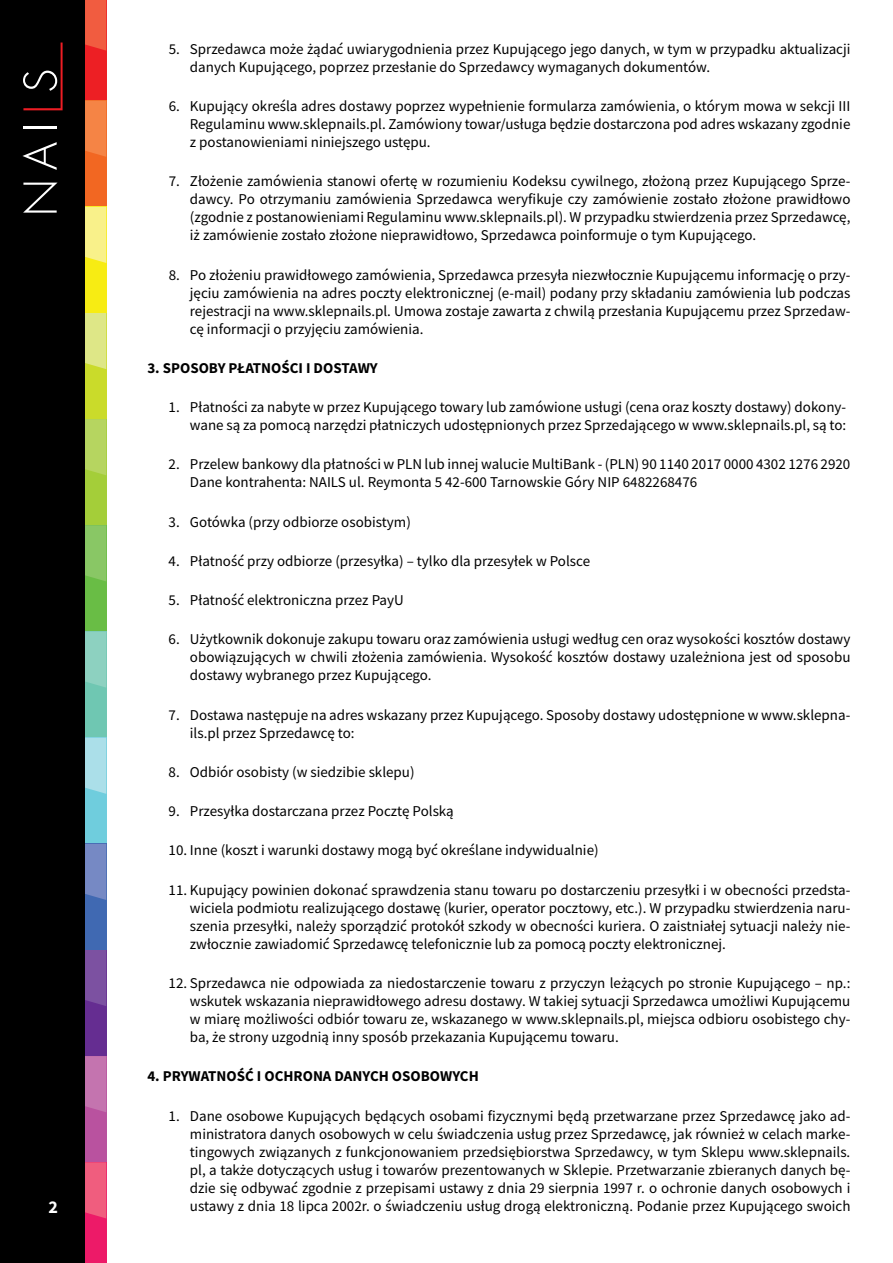
<style>
.page{position:relative;width:893px;height:1263px;background:#fff}
.page>*{position:absolute;margin:0;border:0;box-sizing:border-box;transform-origin:0 0}
.t1{font:700 18px "Source Sans Pro";color:#fff}
.t2{font:15px/18px "Source Sans Pro";color:#000;text-align:justify}
.t3{font:700 15px "Source Sans Pro";color:#000}
</style>
<div class="page">
<div style="left:0;top:0;width:85px;height:1263px;background:#000"></div>
<svg style="left:23px;top:183px;width:34px;height:30px"></svg>
<svg style="left:22px;top:142px;width:35px;height:28px"></svg>
<hr style="left:23px;top:126px;width:34px;height:2px;background:#fff">
<svg style="left:23px;top:43px;width:40px;height:67px"></svg>
<div style="left:85px;top:0;width:21px;height:101px;background:#ed1f24"></div>
<div style="left:85px;top:101px;width:21px;height:106px;background:#f26722"></div>
<div style="left:85px;top:207px;width:21px;height:106px;background:#f7ec13"></div>
<div style="left:85px;top:313px;width:21px;height:106px;background:#cadb2a"></div>
<div style="left:85px;top:419px;width:21px;height:106px;background:#a4ce39"></div>
<div style="left:85px;top:525px;width:21px;height:106px;background:#69bd45"></div>
<div style="left:85px;top:631px;width:21px;height:107px;background:#6fc7b2"></div>
<div style="left:85px;top:738px;width:21px;height:106px;background:#6fcddd"></div>
<div style="left:85px;top:844px;width:21px;height:106px;background:#4069b2"></div>
<div style="left:85px;top:950px;width:21px;height:106px;background:#652d91"></div>
<div style="left:85px;top:1056px;width:21px;height:106px;background:#b9529f"></div>
<div style="left:85px;top:1162px;width:21px;height:101px;background:#ed1a68"></div>
<svg style="left:85px;top:0;width:21px;height:51px"></svg>
<svg style="left:85px;top:101px;width:21px;height:56px"></svg>
<svg style="left:85px;top:207px;width:21px;height:56px"></svg>
<svg style="left:85px;top:313px;width:21px;height:56px"></svg>
<svg style="left:85px;top:419px;width:21px;height:56px"></svg>
<svg style="left:85px;top:525px;width:21px;height:56px"></svg>
<svg style="left:85px;top:631px;width:21px;height:57px"></svg>
<svg style="left:85px;top:738px;width:21px;height:56px"></svg>
<svg style="left:85px;top:844px;width:21px;height:56px"></svg>
<svg style="left:85px;top:950px;width:21px;height:56px"></svg>
<svg style="left:85px;top:1056px;width:21px;height:56px"></svg>
<svg style="left:85px;top:1162px;width:21px;height:56px"></svg>
<p class="t1" style="left:48px;top:1194px;width:11px">2</p>
<p class="t2" style="left:190px;top:40px;width:662px;text-indent:-21px">5. Sprzedawca może żądać uwiarygodnienia przez Kupującego jego danych, w tym w przypadku aktualizacji danych Kupującego, poprzez przesłanie do Sprzedawcy wymaganych dokumentów.</p>
<p class="t2" style="left:190px;top:97px;width:662px;text-indent:-21px">6. Kupujący określa adres dostawy poprzez wypełnienie formularza zamówienia, o którym mowa w sekcji III Regulaminu www.sklepnails.pl. Zamówiony towar/usługa będzie dostarczona pod adres wskazany zgodnie z postanowieniami niniejszego ustępu.</p>
<p class="t2" style="left:190px;top:172px;width:662px;text-indent:-21px">7. Złożenie zamówienia stanowi ofertę w rozumieniu Kodeksu cywilnego, złożoną przez Kupującego Sprze&shy;dawcy. Po otrzymaniu zamówienia Sprzedawca weryfikuje czy zamówienie zostało złożone prawidłowo (zgodnie z postanowieniami Regulaminu www.sklepnails.pl). W przypadku stwierdzenia przez Sprzedawcę, iż zamówienie zostało złożone nieprawidłowo, Sprzedawca poinformuje o tym Kupującego.</p>
<p class="t2" style="left:190px;top:265px;width:662px;text-indent:-21px">8. Po złożeniu prawidłowego zamówienia, Sprzedawca przesyła niezwłocznie Kupującemu informację o przy&shy;jęciu zamówienia na adres poczty elektronicznej (e-mail) podany przy składaniu zamówienia lub podczas rejestracji na www.sklepnails.pl. Umowa zostaje zawarta z chwilą przesłania Kupującemu przez Sprzedaw&shy;cę informacji o przyjęciu zamówienia.</p>
<p class="t3" style="left:147px;top:358px;width:232px">3. SPOSOBY PŁATNOŚCI I DOSTAWY</p>
<p class="t2" style="left:169px;top:398px;width:679px;text-align:right">1. Płatności za nabyte w przez Kupującego towary lub zamówione usługi (cena oraz koszty dostawy) dokony&shy;wane są za pomocą narzędzi płatniczych udostępnionych przez Sprzedającego w www.sklepnails.pl, są to:</p>
<p class="t2" style="left:190px;top:455px;width:662px;text-indent:-21px">2. Przelew bankowy dla płatności w PLN lub innej walucie MultiBank - (PLN) 90 1140 2017 0000 4302 1276 2920<br>Dane kontrahenta: NAILS ul. Reymonta 5 42-600 Tarnowskie Góry NIP 6482268476</p>
<p class="t2" style="left:169px;top:512px;width:244px">3. Gotówka (przy odbiorze osobistym)</p>
<p class="t2" style="left:169px;top:552px;width:423px">4. Płatność przy odbiorze (przesyłka) – tylko dla przesyłek w Polsce</p>
<p class="t2" style="left:169px;top:591px;width:237px">5. Płatność elektroniczna przez PayU</p>
<p class="t2" style="left:190px;top:630px;width:662px;text-indent:-21px">6. Użytkownik dokonuje zakupu towaru oraz zamówienia usługi według cen oraz wysokości kosztów dostawy obowiązujących w chwili złożenia zamówienia. Wysokość kosztów dostawy uzależniona jest od sposobu dostawy wybranego przez Kupującego.</p>
<p class="t2" style="left:190px;top:706px;width:662px;text-indent:-21px">7. Dostawa następuje na adres wskazany przez Kupującego. Sposoby dostawy udostępnione w www.sklepna&shy;ils.pl przez Sprzedawcę to:</p>
<p class="t2" style="left:169px;top:763px;width:248px">8. Odbiór osobisty (w siedzibie sklepu)</p>
<p class="t2" style="left:169px;top:802px;width:287px">9. Przesyłka dostarczana przez Pocztę Polską</p>
<p class="t2" style="left:169px;top:841px;width:431px">10. Inne (koszt i warunki dostawy mogą być określane indywidualnie)</p>
<p class="t2" style="left:190px;top:881px;width:662px;text-indent:-21px">11. Kupujący powinien dokonać sprawdzenia stanu towaru po dostarczeniu przesyłki i w obecności przedsta&shy;wiciela podmiotu realizującego dostawę (kurier, operator pocztowy, etc.). W przypadku stwierdzenia naru&shy;szenia przesyłki, należy sporządzić protokół szkody w obecności kuriera. O zaistniałej sytuacji należy nie&shy;zwłocznie zawiadomić Sprzedawcę telefonicznie lub za pomocą poczty elektronicznej.</p>
<p class="t2" style="left:190px;top:974px;width:662px;text-indent:-21px">12. Sprzedawca nie odpowiada za niedostarczenie towaru z przyczyn leżących po stronie Kupującego – np.: wskutek wskazania nieprawidłowego adresu dostawy. W takiej sytuacji Sprzedawca umożliwi Kupującemu w miarę możliwości odbiór towaru ze, wskazanego w www.sklepnails.pl, miejsca odbioru osobistego chy&shy;ba, że strony uzgodnią inny sposób przekazania Kupującemu towaru.</p>
<p class="t3" style="left:147px;top:1066px;width:333px">4. PRYWATNOŚĆ I OCHRONA DANYCH OSOBOWYCH</p>
<p class="t2" style="left:190px;top:1106px;width:662px;text-indent:-21px">1. Dane osobowe Kupujących będących osobami fizycznymi będą przetwarzane przez Sprzedawcę jako ad&shy;ministratora danych osobowych w celu świadczenia usług przez Sprzedawcę, jak również w celach marke&shy;tingowych związanych z funkcjonowaniem przedsiębiorstwa Sprzedawcy, w tym Sklepu www.sklepnails. pl, a także dotyczących usług i towarów prezentowanych w Sklepie. Przetwarzanie zbieranych danych bę&shy;dzie się odbywać zgodnie z przepisami ustawy z dnia 29 sierpnia 1997 r. o ochronie danych osobowych i ustawy z dnia 18 lipca 2002r. o świadczeniu usług drogą elektroniczną. Podanie przez Kupującego swoich</p>
</div>
